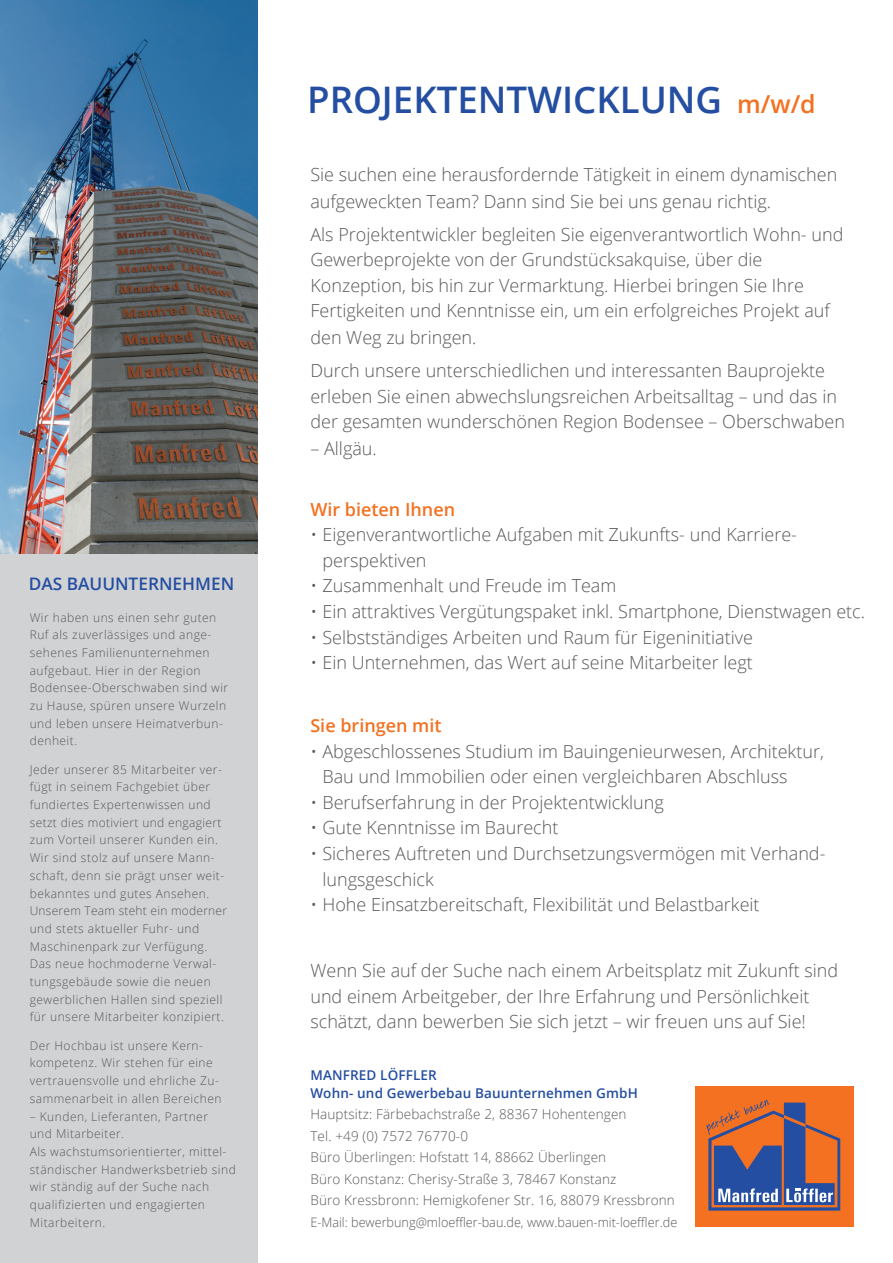
<style>
.page{position:relative;width:893px;height:1263px;background:#fff}
.page>*{position:absolute;margin:0;border:0;box-sizing:border-box;transform-origin:0 0}
.t1{font:600 36.6px "Open Sans";color:#244ea1}
.t2{font:300 18px/25.5px "Open Sans";color:#57585a}
.t3{font:600 18px "Open Sans";color:#f37121}
.t4{font:600 17.25px "Open Sans";color:#244ea1}
.t5{font:300 13.5px/21.5px "Open Sans";letter-spacing:.01em;color:#57585a}
.t6{font:600 13.5px/18px "Open Sans";letter-spacing:.01em;color:#244ea1}
.t7{font:300 13.05px "Open Sans";color:#57585a}
.t8{font:300 12px/17.7px "Open Sans";letter-spacing:.04em;color:#57585a}
.s1{font-size:24.75px;color:#f37121}
</style>
<div class="page">
<div style="left:0;top:0;width:257px;height:1263px;background:#d1d2d4"></div>
<img style="left:0;top:0;width:257px;height:553px">
<div style="left:696px;top:1086px;width:158px;height:141px;background:#f37121"></div>
<svg style="left:706px;top:1100px;width:134px;height:110px"></svg>
<p class="t4" style="left:29px;top:572px;width:207px">DAS BAUUNTERNEHMEN</p>
<p class="t8" style="left:30px;top:608px;width:200px">Wir haben uns einen sehr guten<br>Ruf als zuverlässiges und ange&shy;sehenes Familienunternehmen aufgebaut. Hier in der Region<br>Bodensee-Oberschwaben sind wir zu Hause, spüren unsere Wurzeln und leben unsere Heimatverbun&shy;denheit.</p>
<p class="t8" style="left:30px;top:760px;width:199px">Jeder unserer 85 Mitarbeiter ver&shy;fügt in seinem Fachgebiet über fundiertes Expertenwissen und setzt dies motiviert und engagiert zum Vorteil unserer Kunden ein.<br>Wir sind stolz auf unsere Mann&shy;schaft, denn sie prägt unser weit&shy;bekanntes und gutes Ansehen.<br>Unserem Team steht ein moderner und stets aktueller Fuhr- und<br>Maschinenpark zur Verfügung.<br>Das neue hochmoderne Verwal&shy;tungsgebäude sowie die neuen gewerblichen Hallen sind speziell für unsere Mitarbeiter konzipiert.</p>
<p class="t8" style="left:30px;top:1036px;width:193px">Der Hochbau ist unsere Kern&shy;kompetenz. Wir stehen für eine vertrauensvolle und ehrliche Zu&shy;sammenarbeit in allen Bereichen</p>
<p class="t8" style="left:30px;top:1107px;width:208px">– Kunden, Lieferanten, Partner<br>und Mitarbeiter.<br>Als wachstumsorientierter, mittel&shy;ständischer Handwerksbetrieb sind wir ständig auf der Suche nach qualifizierten und engagierten<br>Mitarbeitern.</p>
<h1 class="t1" style="left:307px;top:75px;width:510px">PROJEKTENTWICKLUNG <span class="s1">m/w/d</span></h1>
<p class="t2" style="left:310px;top:160px;width:528px;line-height:27px">Sie suchen eine herausfordernde Tätigkeit in einem dynamischen aufgeweckten Team? Dann sind Sie bei uns genau richtig.</p>
<p class="t2" style="left:310px;top:221px;width:534px;line-height:26px">Als Projektentwickler begleiten Sie eigenverantwortlich Wohn- und Gewerbeprojekte von der Grundstücksakquise, über die Konzeption, bis hin zur Vermarktung. Hierbei bringen Sie Ihre Fertigkeiten und Kenntnisse ein, um ein erfolgreiches Projekt auf den Weg zu bringen.</p>
<p class="t2" style="left:310px;top:357px;width:536px">Durch unsere unterschiedlichen und interessanten Bauprojekte erleben Sie einen abwechslungsreichen Arbeitsalltag – und das in der gesamten wunderschönen Region Bodensee – Oberschwaben</p>
<p class="t2" style="left:310px;top:435px;width:68px">– Allgäu.</p>
<p class="t3" style="left:310px;top:497px;width:146px">Wir bieten Ihnen</p>
<p class="t2" style="left:322px;top:522px;width:476px;text-indent:-12px">• Eigenverantwortliche Aufgaben mit Zukunfts- und Karriere&shy;perspektiven</p>
<p class="t2" style="left:310px;top:573px;width:307px">• Zusammenhalt und Freude im Team</p>
<p class="t2" style="left:310px;top:598px;width:556px">• Ein attraktives Vergütungspaket inkl. Smartphone, Dienstwagen etc.</p>
<p class="t2" style="left:310px;top:624px;width:444px">• Selbstständiges Arbeiten und Raum für Eigeninitiative</p>
<p class="t2" style="left:310px;top:649px;width:444px">• Ein Unternehmen, das Wert auf seine Mitarbeiter legt</p>
<p class="t3" style="left:310px;top:713px;width:133px">Sie bringen mit</p>
<p class="t2" style="left:322px;top:738px;width:503px;text-indent:-12px">• Abgeschlossenes Studium im Bauingenieurwesen, Architektur,<br>Bau und Immobilien oder einen vergleichbaren Abschluss</p>
<p class="t2" style="left:310px;top:789px;width:355px">• Berufserfahrung in der Projektentwicklung</p>
<p class="t2" style="left:310px;top:815px;width:250px">• Gute Kenntnisse im Baurecht</p>
<p class="t2" style="left:322px;top:840px;width:505px;text-indent:-12px">• Sicheres Auftreten und Durchsetzungsvermögen mit Verhand&shy;lungsgeschick</p>
<p class="t2" style="left:310px;top:891px;width:451px">• Hohe Einsatzbereitschaft, Flexibilität und Belastbarkeit</p>
<p class="t2" style="left:310px;top:957px;width:529px">Wenn Sie auf der Suche nach einem Arbeitsplatz mit Zukunft sind und einem Arbeitgeber, der Ihre Erfahrung und Persönlichkeit schätzt, dann bewerben Sie sich jetzt – wir freuen uns auf Sie!</p>
<p class="t6" style="left:310px;top:1066px;width:329px">MANFRED LÖFFLER<br>Wohn- und Gewerbebau Bauunternehmen GmbH</p>
<p class="t5" style="left:310px;top:1103px;width:366px">Hauptsitz: Färbebachstraße 2, 88367 Hohentengen<br>Tel. +49 (0) 7572 76770-0<br>Büro Überlingen: Hofstatt 14, 88662 Überlingen<br>Büro Konstanz: Cherisy-Straße 3, 78467 Konstanz<br>Büro Kressbronn: Hemigkofener Str. 16, 88079 Kressbronn</p>
<p class="t7" style="left:310px;top:1213px;width:368px">E-Mail: bewerbung@mloeffler-bau.de, www.bauen-mit-loeffler.de</p>
</div>
